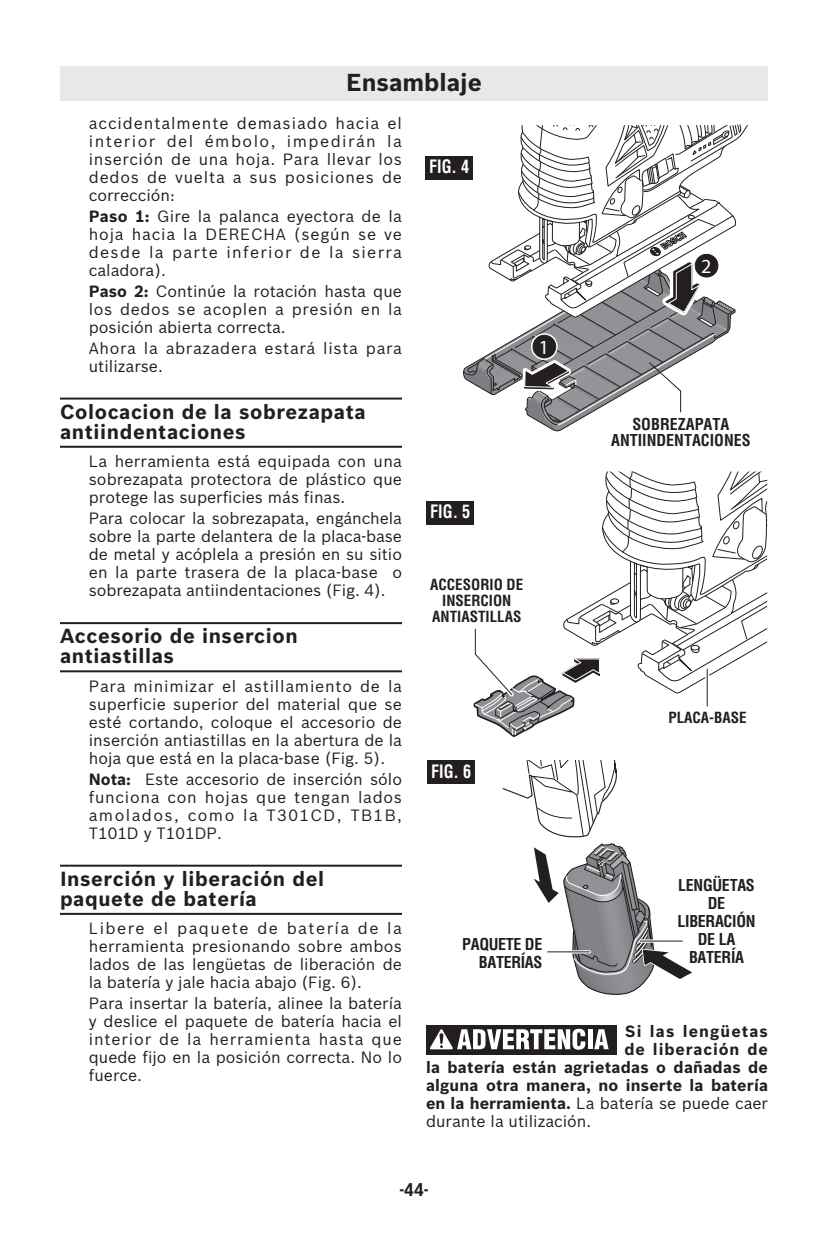
<style>
.page{position:relative;width:828px;height:1260px;background:#fff}
.page>*{position:absolute;margin:0;border:0;box-sizing:border-box;transform-origin:0 0}
.t1{font:700 24px "Bosch Sans";color:#231f20}
.t2{font:700 20px/20px "Bosch Sans";letter-spacing:.03em;color:#231f20}
.t3{font:700 20px "Bosch Sans Cond";color:#fff}
.t4{font:700 condensed 18px "Helvetica";color:#fff;scale:.9 1}
.t5{font:700 18px "Bosch Sans Cond";color:#231f20}
.t6{font:16px/18px "Bosch Sans";color:#231f20;text-align:justify}
.t7{font:700 16px "Bosch Sans";letter-spacing:.015em;color:#231f20}
.t8{font:700 condensed 16px/18px "Helvetica";letter-spacing:-.02em;color:#231f20;text-align:center}
.t9{font:16px/18px "Bosch Sans";letter-spacing:.04em;color:#231f20}
.t10{font:700 condensed 16px/16px "Helvetica";color:#231f20;text-align:center}
.t11{font:700 16px "Bosch Sans";letter-spacing:.07em;color:#231f20}
.t12{font:700 16px "Bosch Sans";letter-spacing:.055em;color:#231f20}
.t13{font:700 condensed 15px/16px "Helvetica";color:#231f20;text-align:center}
.s1{font-weight:700}
</style>
<div class="page">
<hr style="left:60px;top:398px;width:342px;height:2px;background:#231f20">
<hr style="left:60px;top:446px;width:342px;height:2px;background:#231f20">
<hr style="left:60px;top:622px;width:342px;height:2px;background:#231f20">
<hr style="left:60px;top:670px;width:342px;height:2px;background:#231f20">
<hr style="left:60px;top:865px;width:342px;height:2px;background:#231f20">
<hr style="left:60px;top:913px;width:342px;height:2px;background:#231f20">
<div style="left:426px;top:1025px;width:190px;height:29px;background:#231f20"></div>
<hr style="left:588px;top:1029px;width:4px;height:20px;background:#fff">
<svg style="left:594px;top:1029px;width:15px;height:20px"></svg>
<svg style="left:430px;top:1029px;width:155px;height:21px"></svg>
<svg style="left:473px;top:472px;width:295px;height:265px"></svg>
<div style="left:425px;top:156px;width:48px;height:24px;background:#231f20"></div>
<div style="left:426px;top:501px;width:48px;height:24px;background:#231f20"></div>
<svg style="left:463px;top:124px;width:285px;height:301px"></svg>
<svg style="left:502px;top:760px;width:190px;height:235px"></svg>
<hr style="left:548px;top:950px;width:42px;height:3px;background:#fff">
<svg style="left:640px;top:939px;width:42px;height:4px"></svg>
<hr style="left:548px;top:951px;width:42px;height:1px;background:#231f20">
<hr style="left:640px;top:941px;width:42px;height:1px;background:#231f20">
<div style="left:427px;top:760px;width:48px;height:24px;background:#231f20"></div>
<div style="left:60px;top:66px;width:708px;height:34px;background:#e7e8e9"></div>
<h1 class="t1" style="left:346px;top:69px;width:137px">Ensamblaje</h1>
<p class="t6" style="left:89px;top:115px;width:315px">accidentalmente demasiado hacia el interior del émbolo, impedirán la inserción de una hoja. Para llevar los dedos de vuelta a sus posiciones de corrección:</p>
<p class="t6" style="left:89px;top:207px;width:315px"><span class="s1">Paso 1:</span> Gire la palanca eyectora de la hoja hacia la DERECHA (según se ve desde la parte inferior de la sierra caladora).</p>
<p class="t6" style="left:89px;top:282px;width:315px"><span class="s1">Paso 2:</span> Continúe la rotación hasta que los dedos se acoplen a presión en la posición abierta correcta.</p>
<p class="t9" style="left:89px;top:339px;width:315px">Ahora la abrazadera estará lista para utilizarse.</p>
<p class="t2" style="left:60px;top:402px;width:307px">Colocacion de la sobrezapata antiindentaciones</p>
<p class="t6" style="left:89px;top:453px;width:315px">La herramienta está equipada con una sobrezapata protectora de plástico que protege las superficies más finas.</p>
<p class="t6" style="left:89px;top:510px;width:315px">Para colocar la sobrezapata, engánchela sobre la parte delantera de la placa-base de metal y acóplela a presión en su sitio en la parte trasera de la placa-base o sobrezapata antiindentaciones (Fig. 4).</p>
<p class="t2" style="left:60px;top:626px;width:239px">Accesorio de insercion antiastillas</p>
<p class="t6" style="left:89px;top:677px;width:315px">Para minimizar el astillamiento de la superficie superior del material que se esté cortando, coloque el accesorio de inserción antiastillas en la abertura de la hoja que está en la placa-base (Fig. 5).</p>
<p class="t6" style="left:89px;top:770px;width:315px"><span class="s1">Nota:</span> Este accesorio de inserción sólo funciona con hojas que tengan lados amolados, como la T301CD, TB1B, T101D y T101DP.</p>
<p class="t2" style="left:60px;top:869px;width:266px">Inserción y liberación del paquete de batería</p>
<p class="t6" style="left:89px;top:920px;width:315px">Libere el paquete de batería de la herramienta presionando sobre ambos lados de las lengüetas de liberación de la batería y jale hacia abajo (Fig. 6).</p>
<p class="t6" style="left:89px;top:995px;width:315px">Para insertar la batería, alinee la batería y deslice el paquete de batería hacia el interior de la herramienta hasta que quede fijo en la posición correcta. No lo fuerce.</p>
<p class="t4" style="left:429px;top:156px;width:46px">FIG. 4</p>
<p class="t3" style="left:539px;top:340px;width:12px">1</p>
<p class="t4" style="left:430px;top:502px;width:46px">FIG. 5</p>
<p class="t13" style="left:430px;top:577px;width:94px">ACCESORIO DE<br>INSERCION<br>ANTIASTILLAS</p>
<p class="t4" style="left:431px;top:761px;width:46px">FIG. 6</p>
<p class="t8" style="left:462px;top:935px;width:82px;text-align:right">PAQUETE DE<br>BATERÍAS</p>
<p class="t3" style="left:701px;top:259px;width:12px">2</p>
<p class="t10" style="left:611px;top:416px;width:141px">SOBREZAPATA<br>ANTIINDENTACIONES</p>
<p class="t13" style="left:668px;top:709px;width:80px">PLACA-BASE</p>
<p class="t8" style="left:678px;top:877px;width:80px">LENGÜETAS<br>DE<br>LIBERACIÓN<br>DE LA<br>BATERÍA</p>
<p class="t11" style="left:625px;top:1022px;width:144px">Si las lengüetas</p>
<p class="t12" style="left:624px;top:1040px;width:145px">de liberación de</p>
<p class="t7" style="left:426px;top:1058px;width:343px">la batería están agrietadas o dañadas de</p>
<p class="t7" style="left:426px;top:1076px;width:344px">alguna otra manera, no inserte la batería</p>
<p class="t6" style="left:426px;top:1094px;width:343px"><span class="s1">en la herramienta.</span> La batería se puede caer</p>
<p class="t6" style="left:426px;top:1112px;width:167px">durante la utilización.</p>
<p class="t5" style="left:399px;top:1179px;width:31px">-44-</p>
</div>
